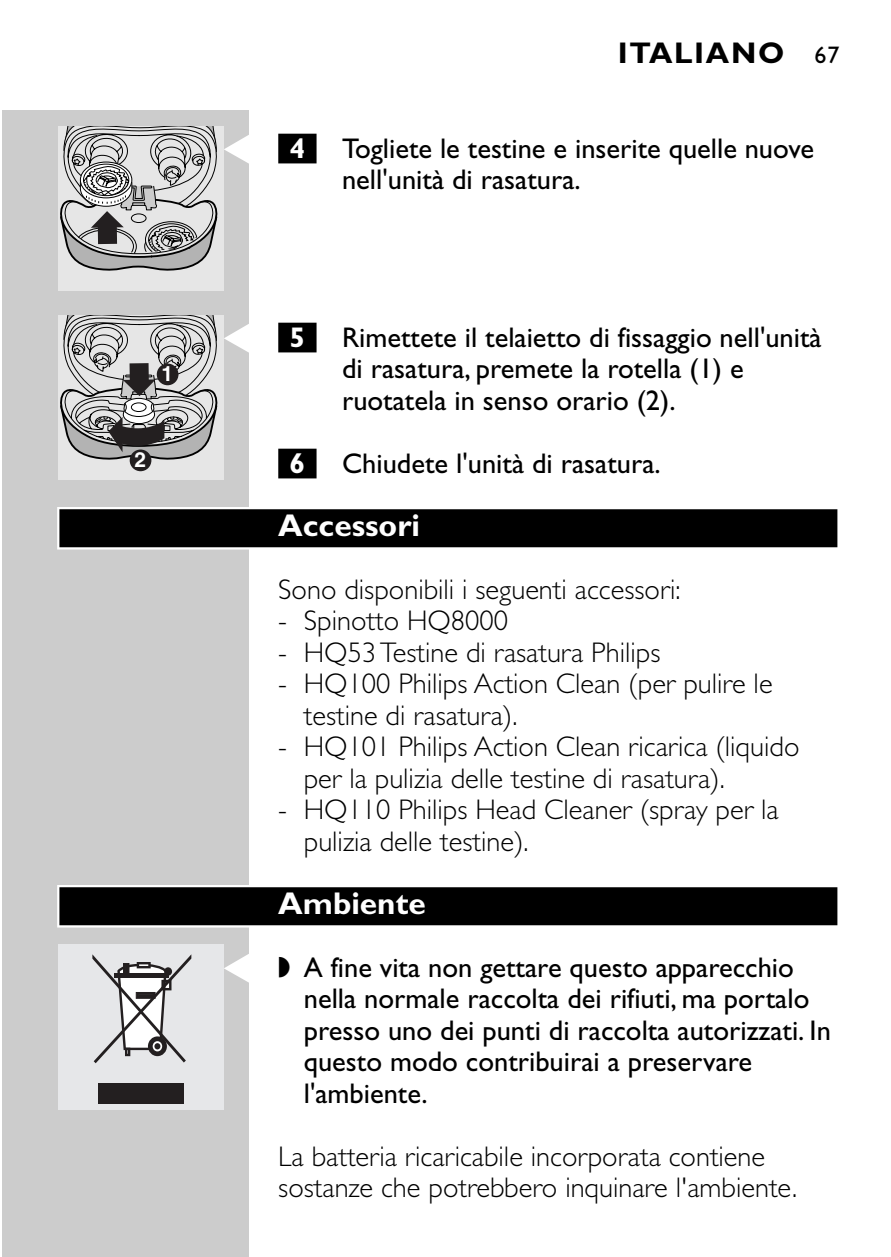
<style>
.page{position:relative;width:891px;height:1257px;background:#fff}
.page>*{position:absolute;margin:0;border:0;box-sizing:border-box;transform-origin:0 0}
.t1{font:54px "Philips Tape";color:#fff}
.t2{font:700 31.5px "Gill Sans";color:#fff}
.t3{font:700 30px "Gill Sans";letter-spacing:.055em;color:#000}
.t4{font:300 28.5px/31.5px "Gill Sans";color:#000}
.t5{font:28.5px/31.5px "Gill Sans";color:#000}
.t6{font:700 28.5px "Gill Sans";color:#fff}
.t7{font:700 21px "Helvetica";color:#fff}
.s1{font-weight:400;font-size:24px}
.s2{font-family:"Gill Sans";font-weight:700;font-size:28.5px}
.s3{font-family:"Philips Tape";font-size:54px;color:#fff}
</style>
<div class="page">
<div style="left:2px;top:110px;width:247px;height:1147px;background:#ccc"></div>
<div style="left:278px;top:134px;width:39px;height:29px;background:#000"></div>
<div style="left:278px;top:323px;width:39px;height:29px;background:#000"></div>
<div style="left:278px;top:449px;width:39px;height:29px;background:#000"></div>
<svg style="left:57px;top:507px;width:781px;height:43px"></svg>
<div style="left:59px;top:509px;width:778px;height:38px;background:#000"></div>
<svg style="left:57px;top:885px;width:781px;height:43px"></svg>
<div style="left:59px;top:887px;width:778px;height:38px;background:#000"></div>
<svg style="left:58px;top:126px;width:165px;height:165px;background:#b9b9b9"></svg>
<svg style="left:58px;top:315px;width:165px;height:165px;background:#b2b2b2"></svg>
<div style="left:130px;top:450px;width:21px;height:21px;background:#231f20;border-radius:50%"></div>
<div style="left:157px;top:364px;width:21px;height:21px;background:#231f20;border-radius:50%"></div>
<div style="left:58px;top:945px;width:165px;height:165px;background:#e6e7e9"></div>
<div style="left:99px;top:1083px;width:85px;height:21px;background:#231f20"></div>
<svg style="left:92px;top:954px;width:99px;height:109px"></svg>
<p class="t7" style="left:162px;top:365px;width:13px">1</p>
<p class="t7" style="left:134px;top:451px;width:13px">2</p>
<p class="t3" style="left:618px;top:42px;width:223px">ITALIANO <span class="s1">67</span></p>
<h1 class="t1" style="left:219px;top:113px;width:88px">C <span class="s2">4</span></h1>
<p class="t5" style="left:342px;top:135px;width:474px">Togliete le testine e inserite quelle nuove nell'unità di rasatura.</p>
<h1 class="t1" style="left:219px;top:302px;width:88px">C <span class="s2">5</span></h1>
<p class="t5" style="left:342px;top:324px;width:481px">Rimettete il telaietto di fissaggio nell'unità di rasatura, premete la rotella (1) e ruotatela in senso orario (2).</p>
<p class="t6" style="left:290px;top:452px;width:17px">6</p>
<p class="t5" style="left:342px;top:450px;width:320px">Chiudete l'unità di rasatura.</p>
<p class="t2" style="left:278px;top:513px;width:143px">Accessori</p>
<p class="t4" style="left:278px;top:576px;width:404px">Sono disponibili i seguenti accessori:</p>
<p class="t4" style="left:278px;top:607px;width:231px">- Spinotto HQ8000</p>
<p class="t4" style="left:278px;top:639px;width:384px">- HQ53 Testine di rasatura Philips</p>
<p class="t4" style="left:304px;top:670px;width:470px;text-indent:-26px">- HQ100 Philips Action Clean (per pulire le testine di rasatura).</p>
<p class="t4" style="left:304px;top:733px;width:497px;text-indent:-26px">- HQ101 Philips Action Clean ricarica (liquido per la pulizia delle testine di rasatura).</p>
<p class="t4" style="left:304px;top:796px;width:476px;text-indent:-26px">- HQ110 Philips Head Cleaner (spray per la pulizia delle testine).</p>
<p class="t2" style="left:278px;top:891px;width:149px">Ambiente</p>
<p class="t5" style="left:304px;top:954px;width:529px;text-indent:-85px"><span class="s3">C</span> ◗ A fine vita non gettare questo apparecchio nella normale raccolta dei rifiuti, ma portalo presso uno dei punti di raccolta autorizzati. In questo modo contribuirai a preservare l'ambiente.</p>
<p class="t4" style="left:278px;top:1143px;width:520px">La batteria ricaricabile incorporata contiene sostanze che potrebbero inquinare l'ambiente.</p>
</div>
